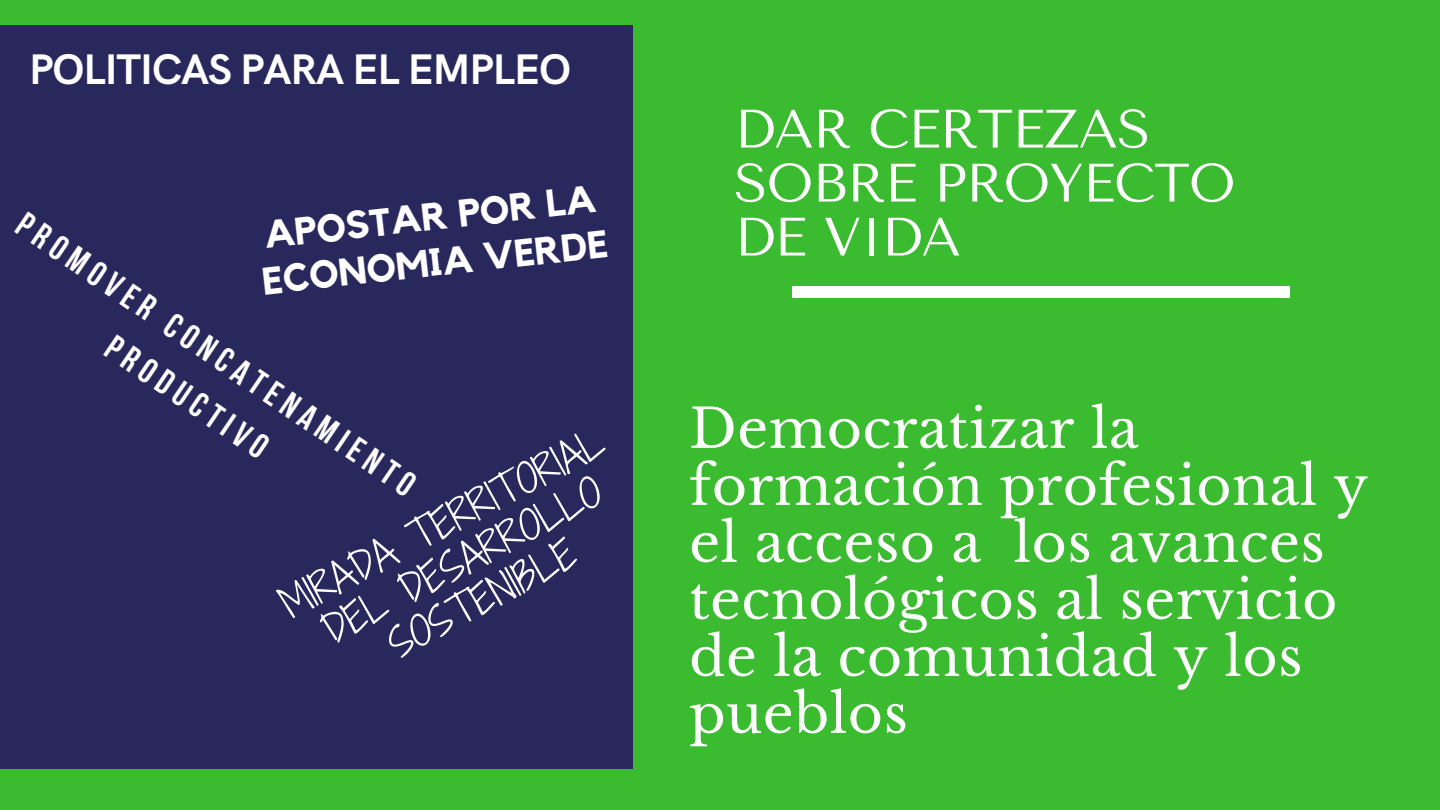
<style>
.page{position:relative;width:1440px;height:810px;background:#3abb30}
.page>*{position:absolute;margin:0;border:0;box-sizing:border-box;transform-origin:0 0}
.t1{font:54px/54px "Tenor Sans";letter-spacing:-.02em;color:#fefdfd}
.t2{font:53.7px/57px "Libre Baskerville";letter-spacing:.01em;color:#fefdfd}
.t3{font:700 42.9px "HK Grotesk";letter-spacing:-.025em;color:#fff}
.t4{font:38.8px/42.7px "Shadows Into Light Two";color:#fff;text-align:center}
.t5{font:700 38.5px/45.7px "Kollektif";color:#fff}
.t6{font:700 35px/51.7px "Bebas Neue";color:#fff;text-align:center}
</style>
<div class="page">
<div style="left:0;top:25px;width:633px;height:744px;background:#29285d"></div>
<div style="left:793px;top:286px;width:497px;height:11px;background:#fff"></div>
<p class="t3" style="left:29px;top:46px;width:543px">POLITICAS PARA EL EMPLEO</p>
<p class="t5" style="left:255px;top:214px;width:349px;rotate:-6deg">APOSTAR POR LA<br>ECONOMIA VERDE</p>
<p class="t6" style="left:32px;top:203px;width:475px;rotate:34deg">PROMOVER CONCATENAMIENTO<br>PRODUCTIVO</p>
<p class="t4" style="left:274px;top:588px;width:361px;rotate:-28deg">MIRADA TERRITORIAL<br>DEL DESARROLLO<br>SOSTENIBLE</p>
<p class="t1" style="left:734px;top:102px;width:503px">DAR CERTEZAS<br>SOBRE PROYECTO<br>DE VIDA</p>
<p class="t2" style="left:689px;top:401px;width:680px">Democratizar la formación profesional y el acceso a los avances tecnológicos al servicio de la comunidad y los pueblos</p>
</div>
